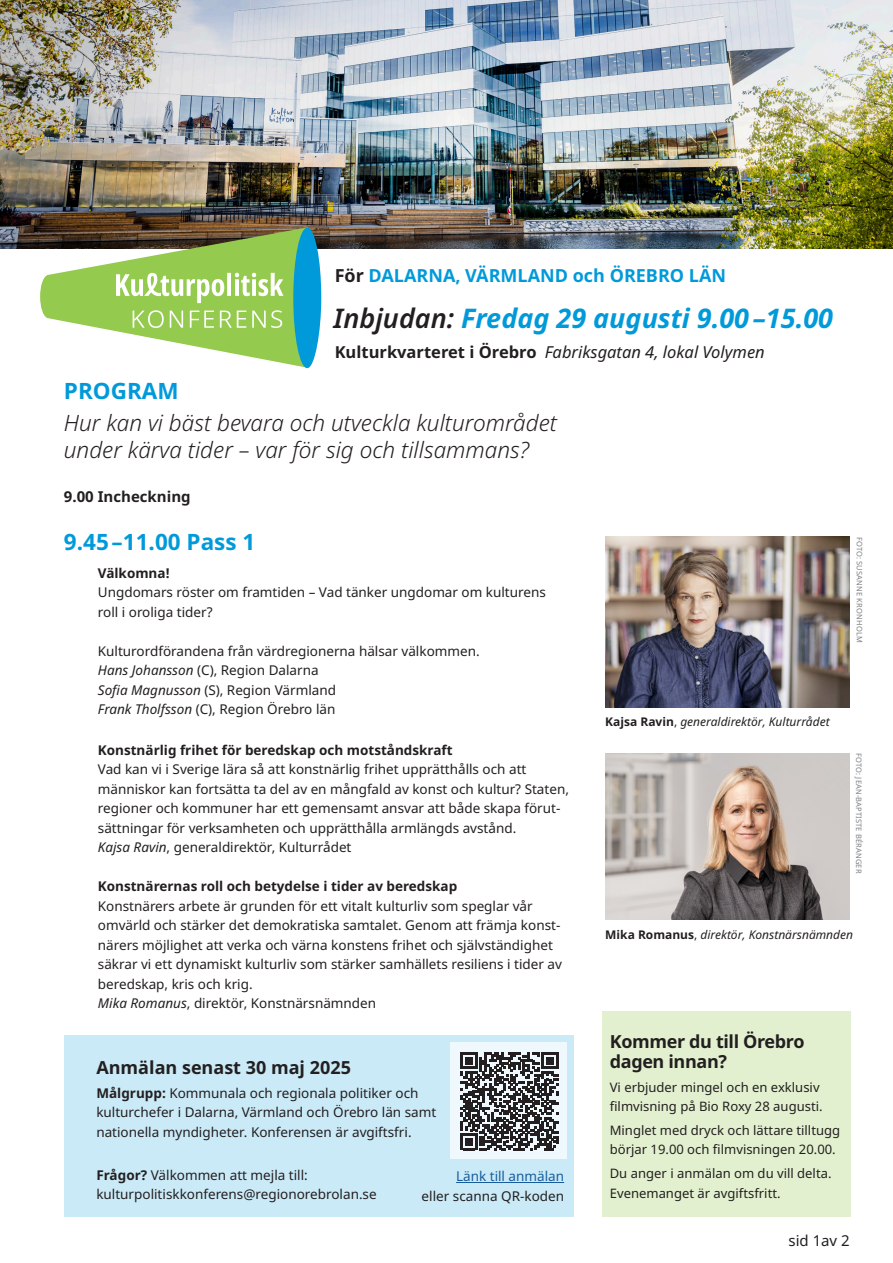
<style>
.page{position:relative;width:893px;height:1263px;background:#fff}
.page>*{position:absolute;margin:0;border:0;box-sizing:border-box;transform-origin:0 0}
.rubrik1{font:italic 700 27px "Noto Sans";color:#009ada}
.bröd_p{font:italic 300 22.5px "Noto Sans";color:#231f20}
.rubrik_h2{font:700 22.5px "Noto Sans";color:#009ada}
.rubrik_2_stor{font:700 22.5px "Noto Sans";color:#009ada}
.rubrik1-2{font:700 18px "Noto Sans";color:#009ada}
.rubrik_h2-2{font:700 18px "Noto Sans";letter-spacing:-.02em;color:#231f20}
.bröd_med_indrag_p{font:700 18px "Noto Sans";color:#231f20}
.rubrik1-3{font:italic 16.5px "Noto Sans";color:#231f20}
.rubrik_h2-3{font:700 15px "Noto Sans";color:#231f20}
.bröd_p-2{font:15px "Noto Sans";color:#231f20}
.bröd_med_indrag_p-2{font:13.5px/19.5px "Noto Sans";color:#231f20}
.bröd_med_indrag_p-3{font:700 13.5px "Noto Sans";color:#231f20}
.bröd_small_p{font:13.5px "Noto Sans";color:#231f20}
.bröd_med_indrag_p-4{font:13.5px "Noto Sans";color:#175d9e}
.bröd_p-3{font:13.05px/19.5px "Noto Sans";color:#231f20}
.bröd_small_p-2{font:italic 12px "Noto Sans";color:#231f20}
.foto{font:7.5px "Noto Sans";letter-spacing:.02em;color:#7c7e81}
.s1{color:#231f20}
.s2{font-weight:600;color:#231f20}
.s3{font-style:normal;font-size:18px;color:#fff}
.s4{font-weight:700;font-style:normal}
.s5{font-style:italic}
.s6{font-weight:700}
.s7{font-style:normal}
</style>
<div class="page">
<div style="left:602px;top:1011px;width:248px;height:205px;background:#e2f0cf"></div>
<img style="left:0;top:0;width:893px;height:248px">
<div style="left:293px;top:228px;width:28px;height:140px;background:#009ada;border-radius:50%"></div>
<svg style="left:40px;top:227px;width:268px;height:141px"></svg>
<img style="left:605px;top:537px;width:245px;height:170px">
<img style="left:605px;top:753px;width:245px;height:166px">
<div style="left:64px;top:1036px;width:509px;height:181px;background:#caeaf7"></div>
<div style="left:450px;top:1042px;width:117px;height:117px;background:#eef8fd"></div>
<svg style="left:461px;top:1052px;width:97px;height:98px"></svg>
<hr style="left:456px;top:1182px;width:108px;height:1px;background:#175d9e">
<p class="rubrik1-2" style="left:335px;top:262px;width:393px"><span class="s1">För</span> DALARNA, VÄRMLAND och ÖREBRO LÄN</p>
<p class="rubrik1" style="left:334px;top:299px;width:536px"><span class="s2">Inbjudan:</span> Fredag 29 augusti 9.00 –15.00 <span class="s3">län</span></p>
<p class="rubrik1-3" style="left:335px;top:340px;width:432px"><span class="s4">Kulturkvarteret i Örebro</span> Fabriksgatan 4, lokal Volymen</p>
<p class="rubrik_2_stor" style="left:64px;top:375px;width:116px">PROGRAM</p>
<p class="bröd_p" style="left:64px;top:406px;width:495px">Hur kan vi bäst bevara och utveckla kulturområdet</p>
<p class="bröd_p" style="left:64px;top:433px;width:467px">under kärva tider – var för sig och tillsammans?</p>
<p class="rubrik_h2-3" style="left:64px;top:486px;width:128px">9.00 Incheckning</p>
<p class="rubrik_h2" style="left:64px;top:525px;width:193px">9.45–11.00 Pass 1</p>
<p class="bröd_med_indrag_p-3" style="left:98px;top:563px;width:73px">Välkomna!</p>
<p class="bröd_med_indrag_p-2" style="left:98px;top:583px;width:450px">Ungdomars röster om framtiden – Vad tänker ungdomar om kulturens</p>
<p class="bröd_med_indrag_p-2" style="left:98px;top:602px;width:116px">roll i oroliga tider?</p>
<p class="bröd_med_indrag_p-2" style="left:98px;top:641px;width:383px">Kulturordförandena från värdregionerna hälsar välkommen.</p>
<p class="bröd_med_indrag_p-2" style="left:98px;top:661px;width:222px"><span class="s5">Hans Johansson</span> (C), Region Dalarna</p>
<p class="bröd_med_indrag_p-2" style="left:98px;top:680px;width:240px"><span class="s5">Sofia Magnusson</span> (S), Region Värmland</p>
<p class="bröd_med_indrag_p-2" style="left:98px;top:700px;width:239px"><span class="s5">Frank Tholfsson</span> (C), Region Örebro län</p>
<p class="bröd_med_indrag_p-3" style="left:98px;top:740px;width:356px">Konstnärlig frihet för beredskap och motståndskraft</p>
<p class="bröd_med_indrag_p-2" style="left:98px;top:760px;width:473px">Vad kan vi i Sverige lära så att konstnärlig frihet upprätthålls och att människor kan fortsätta ta del av en mångfald av konst och kultur? Staten, regioner och kommuner har ett gemensamt ansvar att både skapa förut&shy;sättningar för verksamheten och upprätthålla armlängds avstånd.</p>
<p class="bröd_med_indrag_p-2" style="left:98px;top:838px;width:255px"><span class="s5">Kajsa Ravin</span>, generaldirektör, Kulturrådet</p>
<p class="bröd_med_indrag_p-3" style="left:98px;top:877px;width:361px">Konstnärernas roll och betydelse i tider av beredskap</p>
<p class="bröd_med_indrag_p-2" style="left:98px;top:896px;width:466px">Konstnärers arbete är grunden för ett vitalt kulturliv som speglar vår omvärld och stärker det demokratiska samtalet. Genom att främja konst&shy;närers möjlighet att verka och värna konstens frihet och självständighet säkrar vi ett dynamiskt kulturliv som stärker samhällets resiliens i tider av beredskap, kris och krig.</p>
<p class="bröd_med_indrag_p-2" style="left:98px;top:994px;width:280px"><span class="s5">Mika Romanus</span>, direktör, Konstnärsnämnden</p>
<p class="bröd_med_indrag_p" style="left:96px;top:1054px;width:256px">Anmälan senast 30 maj 2025</p>
<p class="bröd_med_indrag_p-2" style="left:96px;top:1083px;width:341px"><span class="s6">Målgrupp:</span> Kommunala och regionala politiker och kulturchefer i Dalarna, Värmland och Örebro län samt nationella myndigheter. Konferensen är avgiftsfri.</p>
<p class="bröd_small_p" style="left:96px;top:1165px;width:213px"><span class="s6">Frågor?</span> Välkommen att mejla till:</p>
<p class="bröd_small_p" style="left:96px;top:1185px;width:282px">kulturpolitiskkonferens@regionorebrolan.se</p>
<p class="bröd_med_indrag_p-4" style="left:456px;top:1167px;width:110px">Länk till anmälan</p>
<p class="bröd_med_indrag_p-2" style="left:422px;top:1186px;width:144px">eller scanna QR-koden</p>
<p class="foto" style="left:865px;top:537px;width:107px;rotate:90deg">FOTO: SUSANNE KRONHOLM</p>
<p class="bröd_small_p-2" style="left:605px;top:713px;width:226px"><span class="s4">Kajsa Ravin</span><span class="s7">,</span> generaldirektör, Kulturrådet</p>
<p class="foto" style="left:864px;top:753px;width:122px;rotate:90deg">FOTO: JEAN-BAPTISTE BÉRANGER</p>
<p class="bröd_small_p-2" style="left:605px;top:926px;width:249px"><span class="s4">Mika Romanus</span><span class="s7">,</span> direktör, Konstnärsnämnden</p>
<p class="rubrik_h2-2" style="left:610px;top:1029px;width:196px">Kommer du till Örebro</p>
<p class="rubrik_h2-2" style="left:610px;top:1048px;width:119px">dagen innan?</p>
<p class="bröd_p-3" style="left:610px;top:1077px;width:214px">Vi erbjuder mingel och en exklusiv filmvisning på Bio Roxy 28 augusti.</p>
<p class="bröd_p-3" style="left:610px;top:1121px;width:232px">Minglet med dryck och lättare tilltugg börjar 19.00 och filmvisningen 20.00.</p>
<p class="bröd_p-3" style="left:610px;top:1164px;width:223px">Du anger i anmälan om du vill delta.</p>
<p class="bröd_p-3" style="left:610px;top:1183px;width:172px">Evenemanget är avgiftsfritt.</p>
<p class="bröd_p-2" style="left:788px;top:1230px;width:63px">sid 1av 2</p>
</div>
